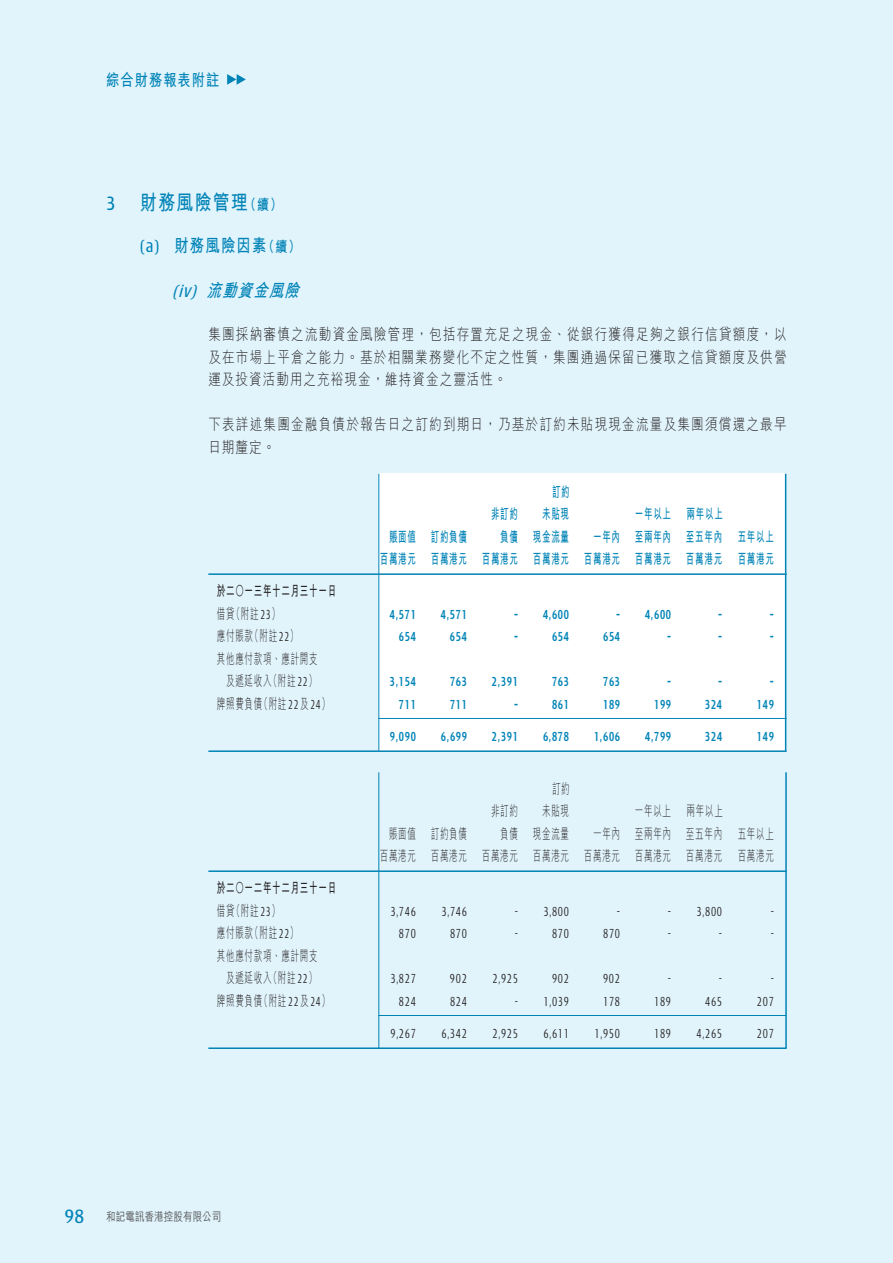
<style>
.page{position:relative;width:893px;height:1263px;background:#e1f4fc}
.page>*{position:absolute;margin:0;border:0;box-sizing:border-box;transform-origin:0 0}
.t1{font:21px "M Hei HK Bold B5 pc H";letter-spacing:.08em;color:#0083b6;scale:.8 1}
.t2{font:18px "M Hei HK Bold B5 pc H";letter-spacing:.08em;color:#0083b6;scale:.8 1}
.t3{font:italic 18px "M Hei HK Bold B5 pc H";color:#0083b6;scale:.8 1}
.t4{font:16.5px "M Hei HK Bold B5 pc H";letter-spacing:.08em;color:#0083b6;scale:.8 1}
.t5{font:15.75px/22.5px "M Hei HK Light B5 pc H";letter-spacing:.095em;color:#231f20;text-align:justify;scale:.8 1}
.t6{font:14.25px/22.5px "M Hei HK Light B5 pc H";letter-spacing:.08em;color:#231f20;scale:.6 1}
.t7{font:300 condensed 14.25px "Modena";letter-spacing:.065em;color:#231f20;scale:.78 1}
.t8{font:700 condensed 14.25px "Modena";letter-spacing:.065em;color:#0083b6;scale:.78 1}
.t9{font:14.25px/22.5px "M Hei HK Bold B5 pc H";letter-spacing:.08em;color:#0083b6;text-align:right;scale:.6 1}
.t10{font:14.25px "M Hei HK Bold B5 pc H";letter-spacing:.08em;color:#231f20;scale:.6 1}
.t11{font:12px "M Hei HK Medium B5 pc H";color:#57585a;scale:.8 1}
.s1{font-family:"Modena";font-stretch:condensed}
.s2{font-size:15px}
.s3{font-family:"Modena";font-weight:300;font-stretch:condensed}
.s4{font-family:"Modena";font-stretch:condensed;font-size:21px;color:#0083b6}
</style>
<div class="page">
<svg style="left:227px;top:74px;width:19px;height:11px"></svg>
<div style="left:378px;top:473px;width:408px;height:278px;background:#fff"></div>
<hr style="left:378px;top:474px;width:1px;height:277px;background:#0083b6">
<hr style="left:785px;top:474px;width:1px;height:277px;background:#0083b6">
<hr style="left:208px;top:573px;width:579px;height:2px;background:#0083b6">
<hr style="left:378px;top:718px;width:409px;height:1px;background:#0083b6">
<hr style="left:208px;top:750px;width:579px;height:2px;background:#0083b6">
<hr style="left:208px;top:870px;width:579px;height:2px;background:#0083b6">
<hr style="left:378px;top:1015px;width:409px;height:1px;background:#0083b6">
<hr style="left:208px;top:1047px;width:579px;height:2px;background:#0083b6">
<hr style="left:378px;top:772px;width:1px;height:276px;background:#0083b6">
<hr style="left:785px;top:772px;width:2px;height:276px;background:#0083b6">
<p class="t4" style="left:106px;top:73px;width:143px">綜合財務報表附註</p>
<h1 class="t1" style="left:106px;top:194px;width:221px"><span class="s1">3</span> 財務風險管理<span class="s2">（續）</span></h1>
<p class="t2" style="left:140px;top:239px;width:202px"><span class="s1">(a)</span> 財務風險因素<span class="s2">（續）</span></p>
<p class="t3" style="left:172px;top:284px;width:159px"><span class="s1">( iv)</span> 流動資金風險</p>
<p class="t5" style="left:208px;top:325px;width:724px">集團採納審慎之流動資金風險管理，包括存置充足之現金、從銀行獲得足夠之銀行信貸額度，以及在市場上平倉之能力。基於相關業務變化不定之性質，集團通過保留已獲取之信貸額度及供營運及投資活動用之充裕現金，維持資金之靈活性。</p>
<p class="t5" style="left:208px;top:415px;width:724px">下表詳述集團金融負債於報告日之訂約到期日，乃基於訂約未貼現現金流量及集團須償還之最早日期釐定。</p>
<p class="t9" style="left:552px;top:482px;width:31px">訂約</p>
<p class="t9" style="left:491px;top:504px;width:47px">非訂約</p>
<p class="t9" style="left:542px;top:504px;width:47px">未貼現</p>
<p class="t9" style="left:635px;top:504px;width:148px">一年以上 兩年以上</p>
<p class="t9" style="left:389px;top:527px;width:132px">賬面值 訂約負債</p>
<p class="t9" style="left:500px;top:527px;width:116px">負債 現金流量</p>
<p class="t9" style="left:380px;top:527px;width:658px">一年內 至兩年內 至五年內 五年以上<br>百萬港元 百萬港元 百萬港元 百萬港元 百萬港元 百萬港元 百萬港元 百萬港元</p>
<p class="t10" style="left:217px;top:586px;width:200px">於二○一三年十二月三十一日</p>
<p class="t6" style="left:217px;top:604px;width:107px">借貸（附註 <span class="s3">23</span>）</p>
<p class="t8" style="left:390px;top:609px;width:35px">4,571</p>
<p class="t8" style="left:441px;top:609px;width:35px">4,571</p>
<p class="t8" style="left:514px;top:609px;width:72px">– 4,600</p>
<p class="t8" style="left:616px;top:609px;width:72px">– 4,600</p>
<p class="t8" style="left:718px;top:609px;width:7px">–</p>
<p class="t8" style="left:770px;top:609px;width:7px">–</p>
<p class="t6" style="left:217px;top:627px;width:137px">應付賬款（附註 <span class="s3">22</span>）</p>
<p class="t8" style="left:399px;top:631px;width:23px">654</p>
<p class="t8" style="left:450px;top:631px;width:23px">654</p>
<p class="t8" style="left:514px;top:631px;width:72px">– 654</p>
<p class="t8" style="left:603px;top:631px;width:23px">654</p>
<p class="t8" style="left:667px;top:631px;width:7px">–</p>
<p class="t8" style="left:718px;top:631px;width:7px">–</p>
<p class="t8" style="left:770px;top:631px;width:7px">–</p>
<p class="t6" style="left:217px;top:649px;width:170px">其他應付款項、應計開支　及遞延收入（附註 <span class="s3">22</span>）</p>
<p class="t8" style="left:390px;top:676px;width:35px">3,154</p>
<p class="t8" style="left:450px;top:676px;width:23px">763</p>
<p class="t8" style="left:492px;top:676px;width:35px">2,391</p>
<p class="t8" style="left:552px;top:676px;width:23px">763</p>
<p class="t8" style="left:603px;top:676px;width:23px">763</p>
<p class="t8" style="left:667px;top:676px;width:7px">–</p>
<p class="t8" style="left:718px;top:676px;width:7px">–</p>
<p class="t8" style="left:770px;top:676px;width:7px">–</p>
<p class="t6" style="left:217px;top:694px;width:190px">牌照費負債（附註 <span class="s3">22</span>及 <span class="s3">24</span>）</p>
<p class="t8" style="left:399px;top:699px;width:23px">711</p>
<p class="t8" style="left:450px;top:699px;width:23px">711</p>
<p class="t8" style="left:514px;top:699px;width:72px">– 861</p>
<p class="t8" style="left:603px;top:699px;width:23px">189</p>
<p class="t8" style="left:654px;top:699px;width:23px">199</p>
<p class="t8" style="left:705px;top:699px;width:23px">324</p>
<p class="t8" style="left:757px;top:699px;width:23px">149</p>
<p class="t8" style="left:390px;top:731px;width:35px">9,090</p>
<p class="t8" style="left:441px;top:731px;width:35px">6,699</p>
<p class="t8" style="left:492px;top:731px;width:35px">2,391</p>
<p class="t8" style="left:543px;top:731px;width:35px">6,878</p>
<p class="t8" style="left:594px;top:731px;width:35px">1,606</p>
<p class="t8" style="left:645px;top:731px;width:35px">4,799</p>
<p class="t8" style="left:705px;top:731px;width:23px">324</p>
<p class="t8" style="left:757px;top:731px;width:23px">149</p>
<p class="t6" style="left:552px;top:779px;width:31px">訂約</p>
<p class="t6" style="left:491px;top:801px;width:47px">非訂約</p>
<p class="t6" style="left:542px;top:801px;width:47px">未貼現</p>
<p class="t6" style="left:635px;top:801px;width:148px">一年以上 兩年以上</p>
<p class="t6" style="left:389px;top:824px;width:132px">賬面值 訂約負債</p>
<p class="t6" style="left:500px;top:824px;width:116px">負債 現金流量</p>
<p class="t6" style="left:380px;top:824px;width:658px;text-align:right">一年內 至兩年內 至五年內 五年以上<br>百萬港元 百萬港元 百萬港元 百萬港元 百萬港元 百萬港元 百萬港元 百萬港元</p>
<p class="t10" style="left:217px;top:883px;width:200px">於二○一二年十二月三十一日</p>
<p class="t6" style="left:217px;top:901px;width:107px">借貸（附註 <span class="s3">23</span>）</p>
<p class="t7" style="left:390px;top:906px;width:34px">3,746</p>
<p class="t7" style="left:441px;top:906px;width:34px">3,746</p>
<p class="t7" style="left:515px;top:906px;width:71px">- 3,800</p>
<p class="t7" style="left:617px;top:906px;width:6px">-</p>
<p class="t7" style="left:668px;top:906px;width:71px">- 3,800</p>
<p class="t7" style="left:771px;top:906px;width:6px">-</p>
<p class="t6" style="left:217px;top:924px;width:137px">應付賬款（附註 <span class="s3">22</span>）</p>
<p class="t7" style="left:399px;top:929px;width:23px">870</p>
<p class="t7" style="left:450px;top:929px;width:23px">870</p>
<p class="t7" style="left:515px;top:929px;width:71px">- 870</p>
<p class="t7" style="left:603px;top:929px;width:23px">870</p>
<p class="t7" style="left:668px;top:929px;width:6px">-</p>
<p class="t7" style="left:719px;top:929px;width:6px">-</p>
<p class="t7" style="left:771px;top:929px;width:6px">-</p>
<p class="t6" style="left:217px;top:946px;width:170px">其他應付款項、應計開支　及遞延收入（附註 <span class="s3">22</span>）</p>
<p class="t7" style="left:390px;top:974px;width:34px">3,827</p>
<p class="t7" style="left:450px;top:974px;width:23px">902</p>
<p class="t7" style="left:492px;top:974px;width:34px">2,925</p>
<p class="t7" style="left:552px;top:974px;width:23px">902</p>
<p class="t7" style="left:603px;top:974px;width:23px">902</p>
<p class="t7" style="left:668px;top:974px;width:6px">-</p>
<p class="t7" style="left:719px;top:974px;width:6px">-</p>
<p class="t7" style="left:771px;top:974px;width:6px">-</p>
<p class="t6" style="left:217px;top:991px;width:190px">牌照費負債（附註 <span class="s3">22</span>及 <span class="s3">24</span>）</p>
<p class="t7" style="left:399px;top:996px;width:23px">824</p>
<p class="t7" style="left:450px;top:996px;width:23px">824</p>
<p class="t7" style="left:515px;top:996px;width:71px">- 1,039</p>
<p class="t7" style="left:603px;top:996px;width:23px">178</p>
<p class="t7" style="left:654px;top:996px;width:23px">189</p>
<p class="t7" style="left:705px;top:996px;width:23px">465</p>
<p class="t7" style="left:757px;top:996px;width:23px">207</p>
<p class="t7" style="left:390px;top:1028px;width:34px">9,267</p>
<p class="t7" style="left:441px;top:1028px;width:34px">6,342</p>
<p class="t7" style="left:492px;top:1028px;width:34px">2,925</p>
<p class="t7" style="left:543px;top:1028px;width:34px">6,611</p>
<p class="t7" style="left:594px;top:1028px;width:34px">1,950</p>
<p class="t7" style="left:654px;top:1028px;width:23px">189</p>
<p class="t7" style="left:697px;top:1028px;width:34px">4,265</p>
<p class="t7" style="left:757px;top:1028px;width:23px">207</p>
<p class="t11" style="left:65px;top:1212px;width:198px"><span class="s4">98</span> 和記電訊香港控股有限公司</p>
</div>
